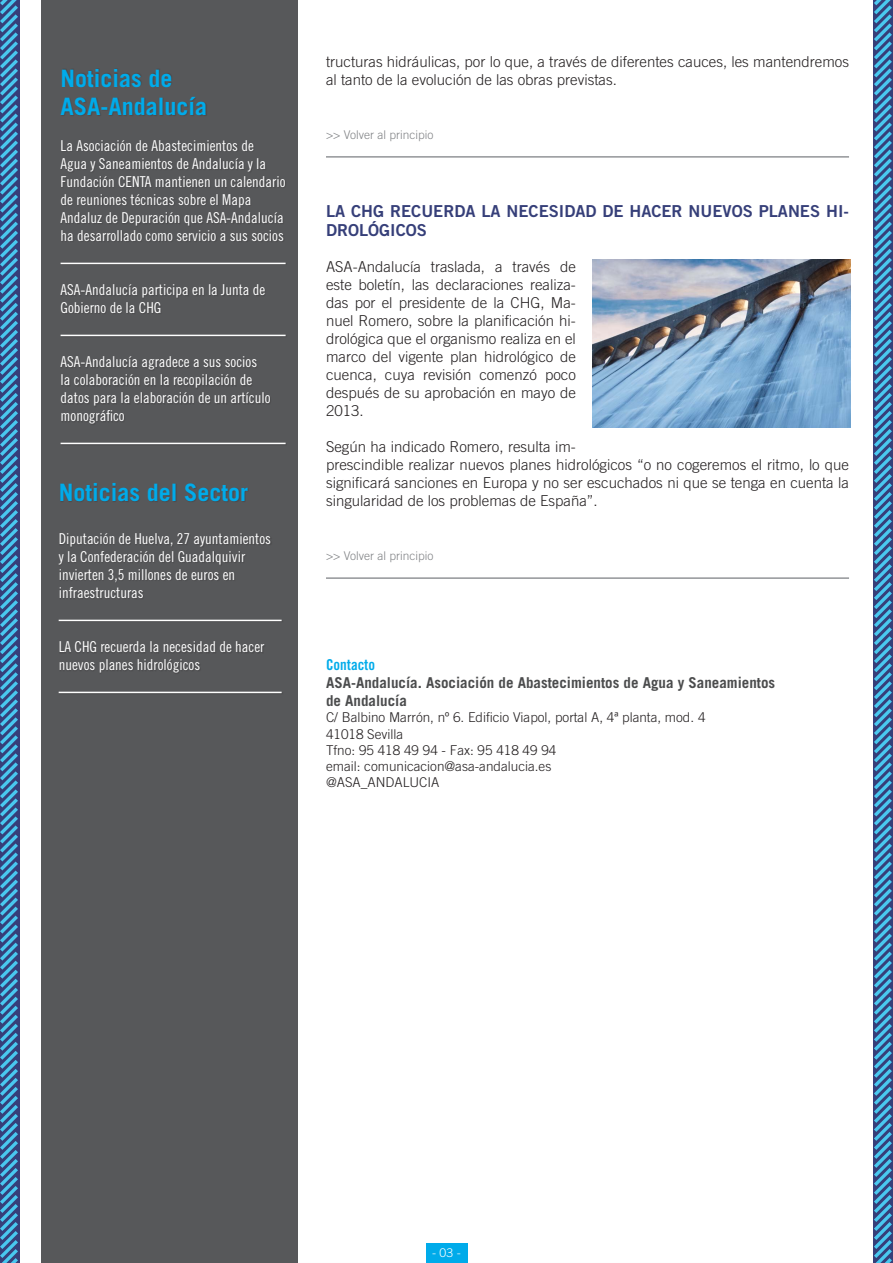
<style>
.page{position:relative;width:893px;height:1263px;background:#fff}
.page>*{position:absolute;margin:0;border:0;box-sizing:border-box;transform-origin:0 0}
.t1{font:700 24px "Trade Gothic";color:#00abea}
.t2{font:16.5px/19.8px "Trade Gothic Bold Two";color:#363f79}
.t3{font:300 15px/18px "Trade Gothic";color:#231f20}
.t4{font:15px/18px "Trade Gothic Cond Eighteen";color:#fff}
.t5{font:700 15px "Trade Gothic";color:#4b4c4d}
.t6{font:15px "Trade Gothic Bold Cond Twenty";color:#00abea}
.t7{font:300 13.5px "Trade Gothic";color:#231f20}
.t8{font:300 12px "Trade Gothic";color:#808285}
.t9{font:300 12px "Trade Gothic";color:#fff}
</style>
<div class="page">
<svg style="left:0;top:0;width:20px;height:1263px"></svg>
<svg style="left:873px;top:0;width:20px;height:1263px"></svg>
<hr style="left:326px;top:156px;width:523px;height:2px;background:#939598">
<hr style="left:326px;top:577px;width:523px;height:2px;background:#939598">
<div style="left:41px;top:0;width:257px;height:1263px;background:#57585a"></div>
<div style="left:61px;top:483px;width:188px;height:20px;background:#535456"></div>
<hr style="left:59px;top:620px;width:223px;height:1px;background:#fff">
<hr style="left:59px;top:692px;width:223px;height:1px;background:#fff">
<hr style="left:61px;top:263px;width:225px;height:1px;background:#fff">
<hr style="left:61px;top:335px;width:225px;height:1px;background:#fff">
<hr style="left:61px;top:443px;width:225px;height:1px;background:#fff">
<img style="left:593px;top:259px;width:257px;height:168px">
<div style="left:426px;top:1243px;width:41px;height:20px;background:#00abea"></div>
<p class="t1" style="left:61px;top:63px;width:114px">Noticias de</p>
<p class="t1" style="left:61px;top:92px;width:148px">ASA-Andalucía</p>
<p class="t4" style="left:61px;top:137px;width:226px">La Asociación de Abastecimientos de<br>Agua y Saneamientos de Andalucía y la Fundación CENTA mantienen un calendario de reuniones técnicas sobre el Mapa Andaluz de Depuración que ASA-Andalucía ha desarrollado como servicio a sus socios</p>
<p class="t4" style="left:61px;top:281px;width:206px">ASA-Andalucía participa en la Junta de<br>Gobierno de la CHG</p>
<p class="t4" style="left:61px;top:353px;width:211px">ASA-Andalucía agradece a sus socios la colaboración en la recopilación de datos para la elaboración de un artículo monográfico</p>
<p class="t1" style="left:59px;top:478px;width:191px">Noticias del Sector</p>
<p class="t4" style="left:59px;top:530px;width:214px">Diputación de Huelva, 27 ayuntamientos y la Confederación del Guadalquivir invierten 3,5 millones de euros en infraestructuras</p>
<p class="t4" style="left:59px;top:638px;width:207px">LA CHG recuerda la necesidad de hacer nuevos planes hidrológicos</p>
<p class="t3" style="left:326px;top:53px;width:525px">tructuras hidráulicas, por lo que, a través de diferentes cauces, les mantendremos al tanto de la evolución de las obras previstas.</p>
<p class="t8" style="left:326px;top:128px;width:109px">&gt;&gt; Volver al principio</p>
<p class="t2" style="left:326px;top:200px;width:524px">LA CHG RECUERDA LA NECESIDAD DE HACER NUEVOS PLANES HI-<br>DROLÓGICOS</p>
<p class="t3" style="left:326px;top:258px;width:251px;text-align:justify">ASA-Andalucía traslada, a través de este boletín, las declaraciones realiza&shy;das por el presidente de la CHG, Ma&shy;nuel Romero, sobre la planificación hi&shy;drológica que el organismo realiza en el marco del vigente plan hidrológico de cuenca, cuya revisión comenzó poco después de su aprobación en mayo de 2013.</p>
<p class="t3" style="left:326px;top:438px;width:525px">Según ha indicado Romero, resulta im-<br>prescindible realizar nuevos planes hidrológicos “o no cogeremos el ritmo, lo que significará sanciones en Europa y no ser escuchados ni que se tenga en cuenta la singularidad de los problemas de España”.</p>
<p class="t8" style="left:326px;top:549px;width:109px">&gt;&gt; Volver al principio</p>
<p class="t6" style="left:326px;top:656px;width:51px">Contacto</p>
<p class="t5" style="left:326px;top:674px;width:451px">ASA-Andalucía. Asociación de Abastecimientos de Agua y Saneamientos</p>
<p class="t5" style="left:326px;top:692px;width:82px">de Andalucía</p>
<p class="t7" style="left:326px;top:709px;width:381px">C/ Balbino Marrón, nº 6. Edificio Viapol, portal A, 4ª planta, mod. 4</p>
<p class="t7" style="left:326px;top:726px;width:79px">41018 Sevilla</p>
<p class="t7" style="left:326px;top:742px;width:232px">Tfno: 95 418 49 94 - Fax: 95 418 49 94</p>
<p class="t7" style="left:326px;top:758px;width:227px">email: comunicacion@asa-andalucia.es</p>
<p class="t7" style="left:326px;top:774px;width:115px">@ASA_ANDALUCIA</p>
<p class="t9" style="left:432px;top:1246px;width:30px">- 03 -</p>
</div>
